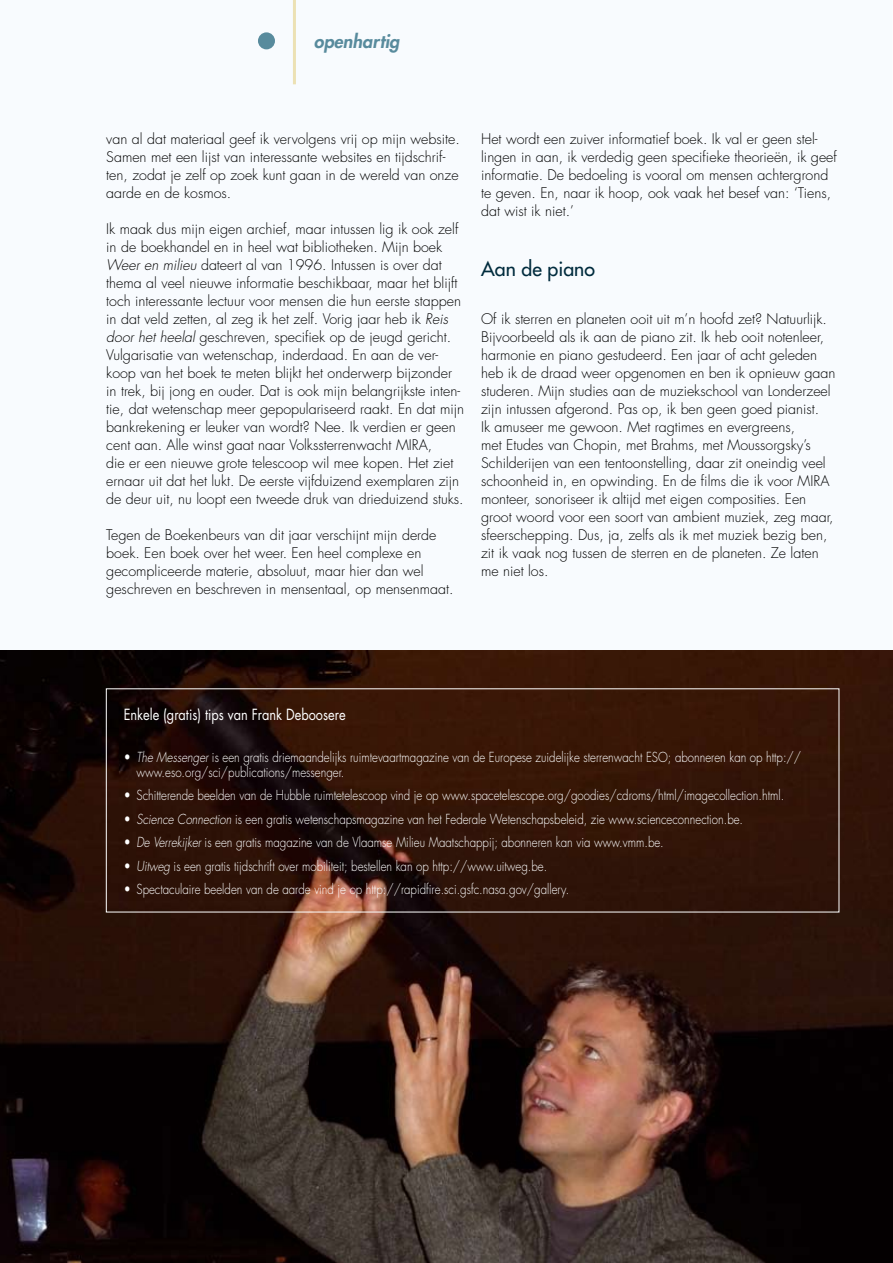
<style>
.page{position:relative;width:893px;height:1263px;background:#fff}
.page>*{position:absolute;margin:0;border:0;box-sizing:border-box;transform-origin:0 0}
.t1{font:19.5px "Futura";color:#002b3d}
.t2{font:italic 800 18px "Futura";color:#588b9d}
.t3{font:15px "Futura";color:#fff;scale:.85 1}
.t4{font:300 14.25px/18px "Futura";color:#000}
.t5{font:300 13.5px/15px "Futura";color:#fff;scale:.85 1}
.s1{font-style:italic}
</style>
<div class="page">
<img style="left:0;top:650px;width:893px;height:613px">
<hr style="left:293px;top:0;width:3px;height:84px;background:#ece1b4">
<div style="left:258px;top:32px;width:17px;height:17px;background:#588b9d;border-radius:50%"></div>
<p class="t2" style="left:314px;top:30px;width:87px">openhartig</p>
<p class="t4" style="left:106px;top:130px;width:355px">van al dat materiaal geef ik vervolgens vrij op mijn website.<br>Samen met een lijst van interessante websites en tijdschrif&shy;ten, zodat je zelf op zoek kunt gaan in de wereld van onze aarde en de kosmos.</p>
<p class="t4" style="left:106px;top:220px;width:359px">Ik maak dus mijn eigen archief, maar intussen lig ik ook zelf in de boekhandel en in heel wat bibliotheken. Mijn boek <span class="s1">Weer en milieu</span> dateert al van 1996. Intussen is over dat thema al veel nieuwe informatie beschikbaar, maar het blijft toch interessante lectuur voor mensen die hun eerste stappen in dat veld zetten, al zeg ik het zelf. Vorig jaar heb ik <span class="s1">Reis door het heelal</span> geschreven, specifiek op de jeugd gericht.<br>Vulgarisatie van wetenschap, inderdaad. En aan de ver&shy;koop van het boek te meten blijkt het onderwerp bijzonder in trek, bij jong en ouder. Dat is ook mijn belangrijkste inten&shy;tie, dat wetenschap meer gepopulariseerd raakt. En dat mijn bankrekening er leuker van wordt? Nee. Ik verdien er geen cent aan. Alle winst gaat naar Volkssterrenwacht MIRA,<br>die er een nieuwe grote telescoop wil mee kopen. Het ziet ernaar uit dat het lukt. De eerste vijfduizend exemplaren zijn de deur uit, nu loopt een tweede druk van drieduizend stuks.</p>
<p class="t4" style="left:106px;top:526px;width:349px">Tegen de Boekenbeurs van dit jaar verschijnt mijn derde boek. Een boek over het weer. Een heel complexe en gecompliceerde materie, absoluut, maar hier dan wel geschreven en beschreven in mensentaal, op mensenmaat.</p>
<p class="t4" style="left:481px;top:130px;width:357px">Het wordt een zuiver informatief boek. Ik val er geen stel&shy;lingen in aan, ik verdedig geen specifieke theorieën, ik geef informatie. De bedoeling is vooral om mensen achtergrond te geven. En, naar ik hoop, ook vaak het besef van: ‘Tiens, dat wist ik niet.’</p>
<h1 class="t1" style="left:481px;top:257px;width:115px">Aan de piano</h1>
<p class="t4" style="left:481px;top:310px;width:356px">Of ik sterren en planeten ooit uit m’n hoofd zet? Natuurlijk.<br>Bijvoorbeeld als ik aan de piano zit. Ik heb ooit notenleer, harmonie en piano gestudeerd. Een jaar of acht geleden heb ik de draad weer opgenomen en ben ik opnieuw gaan studeren. Mijn studies aan de muziekschool van Londerzeel zijn intussen afgerond. Pas op, ik ben geen goed pianist.<br>Ik amuseer me gewoon. Met ragtimes en evergreens,<br>met Etudes van Chopin, met Brahms, met Moussorgsky’s Schilderijen van een tentoonstelling, daar zit oneindig veel schoonheid in, en opwinding. En de films die ik voor MIRA monteer, sonoriseer ik altijd met eigen composities. Een groot woord voor een soort van ambient muziek, zeg maar, sfeerschepping. Dus, ja, zelfs als ik met muziek bezig ben, zit ik vaak nog tussen de sterren en de planeten. Ze laten me niet los.</p>
<p class="t3" style="left:124px;top:705px;width:263px">Enkele (gratis) tips van Frank Deboosere</p>
<p class="t5" style="left:136px;top:749px;width:784px;text-indent:-13px">• <span class="s1">The Messenger</span> is een gratis driemaandelijks ruimtevaartmagazine van de Europese zuidelijke sterrenwacht ESO; abonneren kan op http:// www.eso.org/sci/publications/messenger.</p>
<p class="t5" style="left:124px;top:788px;width:779px">• Schitterende beelden van de Hubble ruimtetelescoop vind je op www.spacetelescope.org/goodies/cdroms/html/imagecollection.html.</p>
<p class="t5" style="left:124px;top:811px;width:730px">• <span class="s1">Science Connection</span> is een gratis wetenschapsmagazine van het Federale Wetenschapsbeleid, zie www.scienceconnection.be.</p>
<p class="t5" style="left:124px;top:835px;width:637px">• <span class="s1">De Verrekijker</span> is een gratis magazine van de Vlaamse Milieu Maatschappij; abonneren kan via www.vmm.be.</p>
<p class="t5" style="left:124px;top:859px;width:500px">• <span class="s1">Uitweg</span> is een gratis tijdschrift over mobiliteit; bestellen kan op http://www.uitweg.be.</p>
<p class="t5" style="left:124px;top:882px;width:526px">• Spectaculaire beelden van de aarde vind je op http://rapidfire.sci.gsfc.nasa.gov/gallery.</p>
</div>
